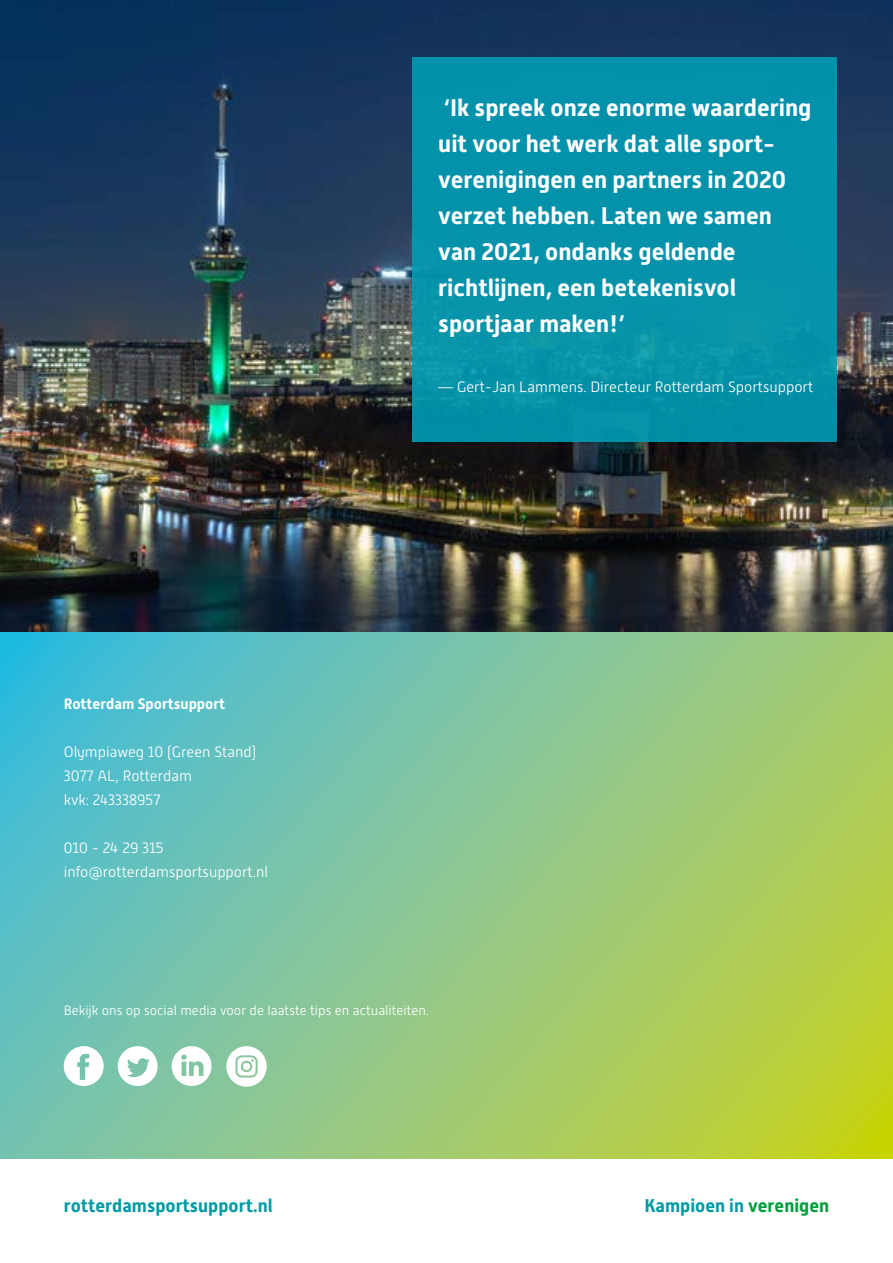
<style>
.page{position:relative;width:893px;height:1263px;background:#fff}
.page>*{position:absolute;margin:0;border:0;box-sizing:border-box;transform-origin:0 0}
.t1{font:700 24px/36px "Alwyn New";color:#fff}
.t2{font:700 18.45px "Alwyn New";color:#009ba4}
.t3{font:300 15px/24px "Alwyn New";color:#fff}
.t4{font:700 15px "Alwyn New";color:#fff}
.t5{font:300 13.5px "Alwyn New";color:#fff}
.s1{color:#009e3d}
</style>
<div class="page">
<svg style="left:0;top:631px;width:893px;height:528px;background:#89c68c"></svg>
<img style="left:0;top:0;width:893px;height:631px">
<div style="left:412px;top:57px;width:425px;height:385px;background:#0492aa"></div>
<svg style="left:172px;top:1046px;width:40px;height:40px"></svg>
<svg style="left:64px;top:1046px;width:40px;height:40px"></svg>
<svg style="left:118px;top:1046px;width:40px;height:40px"></svg>
<svg style="left:226px;top:1046px;width:41px;height:41px"></svg>
<p class="t1" style="left:438px;top:90px;width:375px">‘Ik spreek onze enorme waardering uit voor het werk dat alle sport&shy;verenigingen en partners in 2020 verzet hebben. Laten we samen van 2021, ondanks geldende richtlijnen, een betekenisvol sportjaar maken!’</p>
<p class="t3" style="left:438px;top:375px;width:376px">— Gert-Jan Lammens. Directeur Rotterdam Sportsupport</p>
<p class="t4" style="left:64px;top:695px;width:163px">Rotterdam Sportsupport</p>
<p class="t3" style="left:64px;top:740px;width:194px">Olympiaweg 10 (Green Stand)<br>3077 AL, Rotterdam<br>kvk: 243338957</p>
<p class="t3" style="left:64px;top:836px;width:206px">010 - 24 29 315 info@rotterdamsportsupport.nl</p>
<p class="t5" style="left:64px;top:1003px;width:367px">Bekijk ons op social media voor de laatste tips en actualiteiten.</p>
<p class="t2" style="left:64px;top:1195px;width:210px">rotterdamsportsupport.nl</p>
<p class="t2" style="left:644px;top:1195px;width:186px">Kampioen in <span class="s1">verenigen</span></p>
</div>
